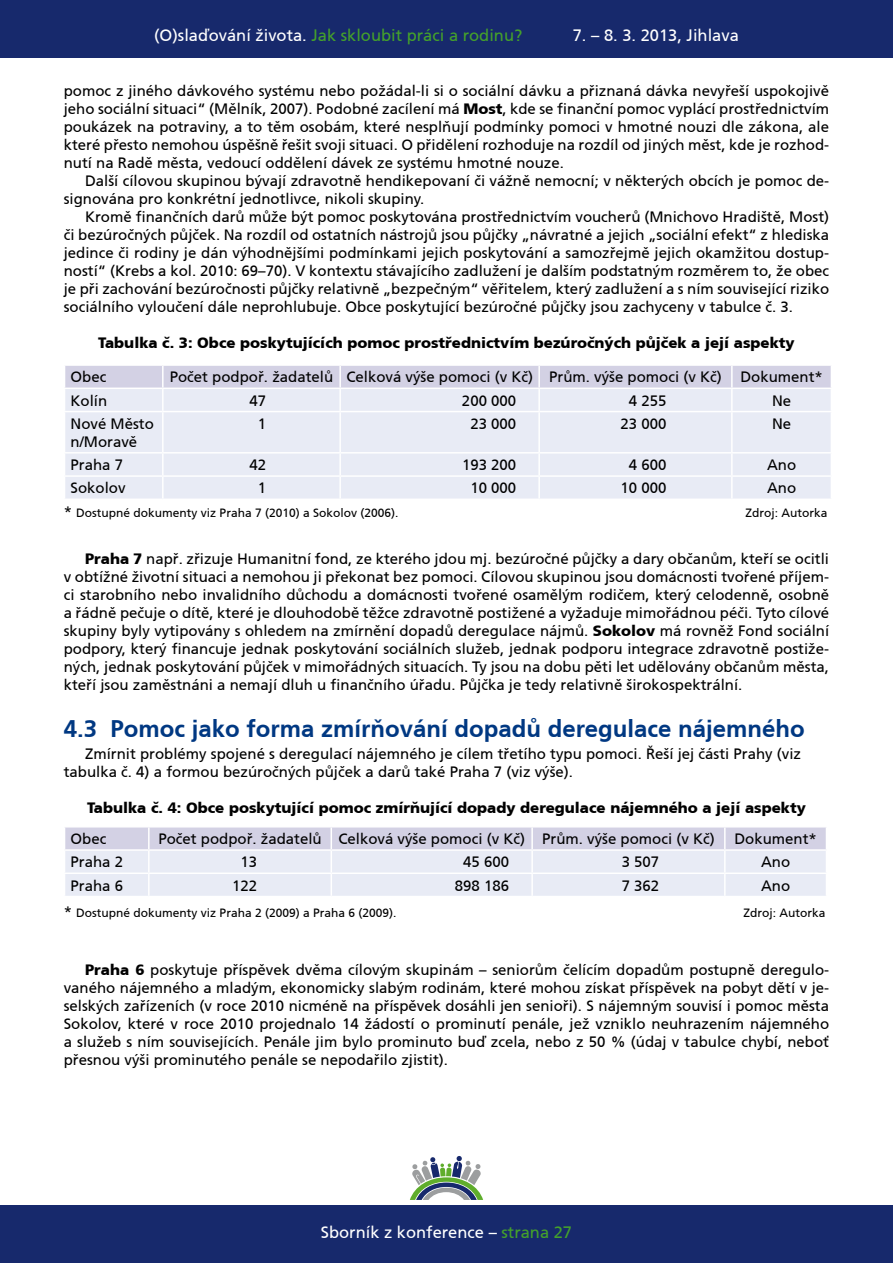
<style>
.page{position:relative;width:893px;height:1263px;background:#fff}
.page>*{position:absolute;margin:0;border:0;box-sizing:border-box;transform-origin:0 0}
.t1{font:700 24px "Frutiger CE";color:#003882}
.t2{font:16.5px "Frutiger CE";color:#fff}
.t3{font:16.5px "Frutiger CE";color:#44a12b}
.t4{font:15px/18px "Frutiger CE";color:#000;text-align:justify}
.t5{font:900 15px "Frutiger CE";color:#000}
.t6{font:12px "Frutiger CE";color:#000}
.s1{color:#fff}
.s2{font-weight:900}
.s3{font-size:15px}
.s4{color:#44a12b}
</style>
<div class="page">
<div style="left:65px;top:412px;width:766px;height:87px;background:#e8ebf5"></div>
<svg style="left:65px;top:365px;width:766px;height:46px;background:#dfe0ed"></svg>
<hr style="left:162px;top:412px;width:2px;height:40px;background:#fff">
<hr style="left:339px;top:412px;width:2px;height:40px;background:#fff">
<hr style="left:538px;top:412px;width:2px;height:40px;background:#fff">
<hr style="left:731px;top:412px;width:2px;height:40px;background:#fff">
<hr style="left:64px;top:452px;width:99px;height:2px;background:#fff">
<hr style="left:163px;top:452px;width:177px;height:2px;background:#fff">
<hr style="left:162px;top:454px;width:2px;height:21px;background:#fff">
<hr style="left:340px;top:452px;width:199px;height:2px;background:#fff">
<hr style="left:339px;top:454px;width:2px;height:21px;background:#fff">
<hr style="left:539px;top:452px;width:193px;height:2px;background:#fff">
<hr style="left:538px;top:454px;width:2px;height:21px;background:#fff">
<hr style="left:732px;top:452px;width:100px;height:2px;background:#fff">
<hr style="left:731px;top:454px;width:2px;height:21px;background:#fff">
<hr style="left:64px;top:475px;width:99px;height:2px;background:#fff">
<hr style="left:163px;top:475px;width:177px;height:2px;background:#fff">
<hr style="left:162px;top:477px;width:2px;height:22px;background:#fff">
<hr style="left:340px;top:475px;width:199px;height:2px;background:#fff">
<hr style="left:339px;top:477px;width:2px;height:22px;background:#fff">
<hr style="left:539px;top:475px;width:193px;height:2px;background:#fff">
<hr style="left:538px;top:477px;width:2px;height:22px;background:#fff">
<hr style="left:732px;top:475px;width:100px;height:2px;background:#fff">
<hr style="left:731px;top:477px;width:2px;height:22px;background:#fff">
<svg style="left:65px;top:827px;width:761px;height:69px;background:#e2e4f0"></svg>
<div style="left:0;top:1205px;width:893px;height:58px;background:#17296c"></div>
<svg style="left:410px;top:1156px;width:73px;height:44px"></svg>
<div style="left:0;top:0;width:893px;height:58px;background:#17296c"></div>
<p class="t3" style="left:154px;top:26px;width:370px"><span class="s1">(O)slaďování života.</span> Jak skloubit práci a rodinu?</p>
<p class="t2" style="left:573px;top:26px;width:168px">7. – 8. 3. 2013, Jihlava</p>
<p class="t4" style="left:64px;top:82px;width:767px">pomoc z jiného dávkového systému nebo požádal-li si o sociální dávku a přiznaná dávka nevyřeší uspokojivě jeho sociální situaci“ (Mělník, 2007). Podobné zacílení má <span class="s2">Most</span>, kde se finanční pomoc vyplácí prostřednictvím poukázek na potraviny, a to těm osobám, které nesplňují podmínky pomoci v hmotné nouzi dle zákona, ale které přesto nemohou úspěšně řešit svoji situaci. O přidělení rozhoduje na rozdíl od jiných měst, kde je rozhod&shy;nutí na Radě města, vedoucí oddělení dávek ze systému hmotné nouze.</p>
<p class="t4" style="left:64px;top:172px;width:767px;text-indent:21px">Další cílovou skupinou bývají zdravotně hendikepovaní či vážně nemocní; v některých obcích je pomoc de&shy;signována pro konkrétní jednotlivce, nikoli skupiny.</p>
<p class="t4" style="left:64px;top:208px;width:767px;text-indent:21px">Kromě finančních darů může být pomoc poskytována prostřednictvím voucherů (Mnichovo Hradiště, Most) či bezúročných půjček. Na rozdíl od ostatních nástrojů jsou půjčky „návratné a jejich „sociální efekt“ z hlediska jedince či rodiny je dán výhodnějšími podmínkami jejich poskytování a samozřejmě jejich okamžitou dostup&shy;ností“ (Krebs a kol. 2010: 69–70). V kontextu stávajícího zadlužení je dalším podstatným rozměrem to, že obec je při zachování bezúročnosti půjčky relativně „bezpečným“ věřitelem, který zadlužení a s ním související riziko sociálního vyloučení dále neprohlubuje. Obce poskytující bezúročné půjčky jsou zachyceny v tabulce č. 3.</p>
<p class="t5" style="left:98px;top:334px;width:698px">Tabulka č. 3: Obce poskytujících pomoc prostřednictvím bezúročných půjček a její aspekty</p>
<p class="t4" style="left:71px;top:368px;width:37px">Obec</p>
<p class="t4" style="left:170px;top:368px;width:655px">Počet podpoř. žadatelů Celková výše pomoci (v Kč) Prům. výše pomoci (v Kč) Dokument*</p>
<p class="t4" style="left:71px;top:391px;width:38px">Kolín</p>
<p class="t4" style="left:249px;top:391px;width:18px">47</p>
<p class="t4" style="left:462px;top:391px;width:56px">200 000</p>
<p class="t4" style="left:629px;top:391px;width:39px">4 255</p>
<p class="t4" style="left:772px;top:391px;width:21px">Ne</p>
<p class="t4" style="left:71px;top:414px;width:85px">Nové Město n/Moravě</p>
<p class="t4" style="left:258px;top:414px;width:10px">1</p>
<p class="t4" style="left:470px;top:414px;width:47px">23 000</p>
<p class="t4" style="left:620px;top:414px;width:47px">23 000</p>
<p class="t4" style="left:772px;top:414px;width:21px">Ne</p>
<p class="t4" style="left:71px;top:456px;width:54px">Praha 7</p>
<p class="t4" style="left:249px;top:456px;width:18px">42</p>
<p class="t4" style="left:462px;top:456px;width:56px">193 200</p>
<p class="t4" style="left:629px;top:456px;width:39px">4 600</p>
<p class="t4" style="left:767px;top:456px;width:31px">Ano</p>
<p class="t4" style="left:71px;top:479px;width:57px">Sokolov</p>
<p class="t4" style="left:258px;top:479px;width:10px">1</p>
<p class="t4" style="left:470px;top:479px;width:47px">10 000</p>
<p class="t4" style="left:620px;top:479px;width:47px">10 000</p>
<p class="t4" style="left:767px;top:479px;width:31px">Ano</p>
<p class="t6" style="left:64px;top:506px;width:336px"><span class="s3">*</span> Dostupné dokumenty viz Praha 7 (2010) a Sokolov (2006).</p>
<p class="t6" style="left:745px;top:506px;width:84px">Zdroj: Autorka</p>
<p class="t4" style="left:64px;top:550px;width:767px;text-indent:21px"><span class="s2">Praha 7</span> např. zřizuje Humanitní fond, ze kterého jdou mj. bezúročné půjčky a dary občanům, kteří se ocitli v obtížné životní situaci a nemohou ji překonat bez pomoci. Cílovou skupinou jsou domácnosti tvořené příjem&shy;ci starobního nebo invalidního důchodu a domácnosti tvořené osamělým rodičem, který celodenně, osobně a řádně pečuje o dítě, které je dlouhodobě těžce zdravotně postižené a vyžaduje mimořádnou péči. Tyto cílové skupiny byly vytipovány s ohledem na zmírnění dopadů deregulace nájmů. <span class="s2">Sokolov</span> má rovněž Fond sociální podpory, který financuje jednak poskytování sociálních služeb, jednak podporu integrace zdravotně postiže&shy;ných, jednak poskytování půjček v mimořádných situacích. Ty jsou na dobu pěti let udělovány občanům města, kteří jsou zaměstnáni a nemají dluh u finančního úřadu. Půjčka je tedy relativně širokospektrální.</p>
<h1 class="t1" style="left:64px;top:714px;width:743px">4.3 Pomoc jako forma zmírňování dopadů deregulace nájemného</h1>
<p class="t4" style="left:64px;top:745px;width:739px;text-indent:21px">Zmírnit problémy spojené s deregulací nájemného je cílem třetího typu pomoci. Řeší jej části Prahy (viz tabulka č. 4) a formou bezúročných půjček a darů také Praha 7 (viz výše).</p>
<p class="t5" style="left:87px;top:799px;width:720px">Tabulka č. 4: Obce poskytující pomoc zmírňující dopady deregulace nájemného a její aspekty</p>
<p class="t4" style="left:71px;top:830px;width:37px">Obec</p>
<p class="t4" style="left:158px;top:830px;width:558px">Počet podpoř. žadatelů Celková výše pomoci (v Kč) Prům. výše pomoci (v Kč)</p>
<p class="t4" style="left:734px;top:830px;width:84px">Dokument*</p>
<p class="t4" style="left:71px;top:853px;width:54px">Praha 2</p>
<p class="t4" style="left:241px;top:853px;width:18px">13</p>
<p class="t4" style="left:463px;top:853px;width:47px">45 600</p>
<p class="t4" style="left:622px;top:853px;width:39px">3 507</p>
<p class="t4" style="left:761px;top:853px;width:31px">Ano</p>
<p class="t4" style="left:71px;top:876px;width:54px">Praha 6</p>
<p class="t4" style="left:232px;top:876px;width:27px">122</p>
<p class="t4" style="left:455px;top:876px;width:56px">898 186</p>
<p class="t4" style="left:622px;top:876px;width:39px">7 362</p>
<p class="t4" style="left:761px;top:876px;width:31px">Ano</p>
<p class="t6" style="left:64px;top:906px;width:334px"><span class="s3">*</span> Dostupné dokumenty viz Praha 2 (2009) a Praha 6 (2009).</p>
<p class="t6" style="left:743px;top:906px;width:84px">Zdroj: Autorka</p>
<p class="t4" style="left:64px;top:961px;width:767px;text-indent:21px"><span class="s2">Praha 6</span> poskytuje příspěvek dvěma cílovým skupinám – seniorům čelícím dopadům postupně deregulo&shy;vaného nájemného a mladým, ekonomicky slabým rodinám, které mohou získat příspěvek na pobyt dětí v je&shy;selských zařízeních (v roce 2010 nicméně na příspěvek dosáhli jen senioři). S nájemným souvisí i pomoc města Sokolov, které v roce 2010 projednalo 14 žádostí o prominutí penále, jež vzniklo neuhrazením nájemného a služeb s ním souvisejících. Penále jim bylo prominuto buď zcela, nebo z 50 % (údaj v tabulce chybí, neboť přesnou výši prominutého penále se nepodařilo zjistit).</p>
<p class="t2" style="left:321px;top:1222px;width:253px">Sborník z konference – <span class="s4">strana 27</span></p>
</div>
